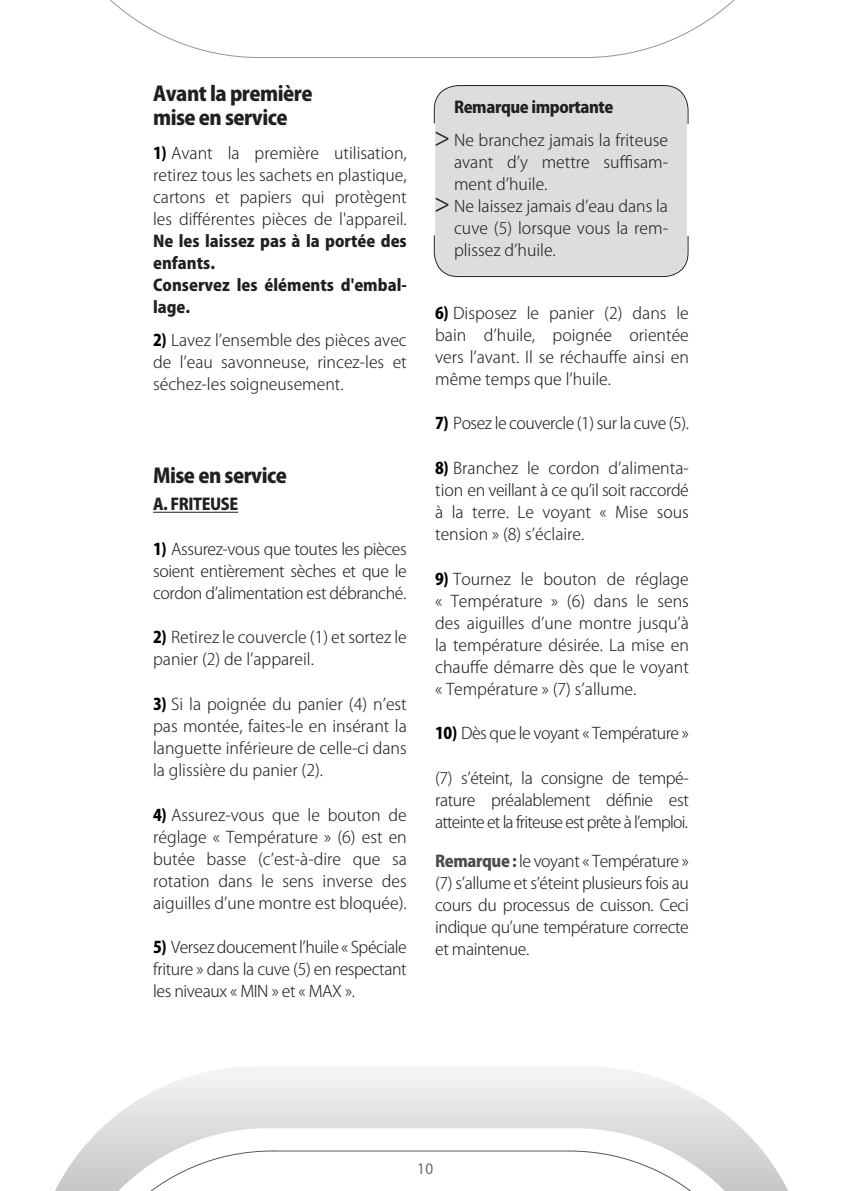
<style>
.page{position:relative;width:842px;height:1191px;background:#fff}
.page>*{position:absolute;margin:0;border:0;box-sizing:border-box;transform-origin:0 0}
.t1{font:24px "Koz Go Pro";color:#231f20}
.t2{font:800 20px/24px "Koz Go Pro";letter-spacing:-.025em;color:#231f20}
.t3{font:300 16px/22px "Koz Go Pro";color:#231f20;text-align:justify}
.t4{font:800 16px/22px "Koz Go Pro";color:#231f20}
.t5{font:300 16px "Koz Go Pro";letter-spacing:-.03em;color:#231f20}
.t6{font:800 16px "Koz Go Pro";letter-spacing:-.025em;color:#231f20}
.t7{font:14px "Koz Go Pro";color:#57585a}
.s1{font-weight:800;color:#000}
.s2{font-weight:800;color:#4b4c4d}
</style>
<div class="page">
<svg style="left:110px;top:0;width:625px;height:58px"></svg>
<svg style="left:55px;top:1066px;width:733px;height:125px"></svg>
<svg style="left:58px;top:1128px;width:727px;height:63px"></svg>
<svg style="left:68px;top:1150px;width:705px;height:41px"></svg>
<hr style="left:153px;top:512px;width:85px;height:1px;background:#231f20">
<div style="left:435px;top:86px;width:252px;height:190px;background:#dcdddf;border-radius:23px"></div>
<svg style="left:433px;top:85px;width:256px;height:39px"></svg>
<svg style="left:433px;top:235px;width:256px;height:42px"></svg>
<p class="t2" style="left:153px;top:83px;width:161px">Avant la première mise en service</p>
<p class="t3" style="left:153px;top:142px;width:255px"><span class="s1">1)</span> Avant la première utilisation, retirez tous les sachets en plastique, cartons et papiers qui protègent les différentes pièces de l'appareil.</p>
<p class="t4" style="left:153px;top:231px;width:255px">Ne les laissez pas à la portée des enfants.<br>Conservez les éléments d'embal&shy;lage.</p>
<p class="t3" style="left:153px;top:329px;width:255px"><span class="s1">2)</span> Lavez l’ensemble des pièces avec de l’eau savonneuse, rincez-les et séchez-les soigneusement.</p>
<p class="t2" style="left:153px;top:465px;width:136px">Mise en service</p>
<p class="t6" style="left:153px;top:493px;width:87px">A. FRITEUSE</p>
<p class="t3" style="left:153px;top:538px;width:255px"><span class="s1">1)</span> Assurez-vous que toutes les pièces soient entièrement sèches et que le cordon d’alimentation est débranché.</p>
<p class="t3" style="left:153px;top:626px;width:255px"><span class="s1">2)</span> Retirez le couvercle (1) et sortez le panier (2) de l’appareil.</p>
<p class="t3" style="left:153px;top:693px;width:255px"><span class="s1">3)</span> Si la poignée du panier (4) n’est pas montée, faites-le en insérant la languette inférieure de celle-ci dans la glissière du panier (2).</p>
<p class="t3" style="left:153px;top:804px;width:255px"><span class="s1">4)</span> Assurez-vous que le bouton de réglage « Température » (6) est en butée basse (c’est-à-dire que sa rotation dans le sens inverse des aiguilles d’une montre est bloquée).</p>
<p class="t3" style="left:153px;top:936px;width:255px"><span class="s1">5)</span> Versez doucement l’huile « Spéciale friture » dans la cuve (5) en respectant les niveaux « MIN » et « MAX ».</p>
<p class="t6" style="left:454px;top:96px;width:161px">Remarque importante</p>
<p class="t3" style="left:454px;top:129px;width:216px;text-align:left">Ne branchez jamais la friteuse avant d’y mettre suffisam&shy;ment d’huile.<br>Ne laissez jamais d’eau dans la cuve (5) lorsque vous la rem&shy;plissez d’huile.</p>
<h1 class="t1" style="left:434px;top:121px;width:18px">&gt;</h1>
<h1 class="t1" style="left:434px;top:188px;width:18px">&gt;</h1>
<p class="t3" style="left:435px;top:302px;width:255px"><span class="s1">6)</span> Disposez le panier (2) dans le bain d’huile, poignée orientée vers l’avant. Il se réchauffe ainsi en même temps que l’huile.</p>
<p class="t5" style="left:435px;top:413px;width:255px"><span class="s1">7)</span> Posez le couvercle (1) sur la cuve (5).</p>
<p class="t3" style="left:435px;top:457px;width:255px"><span class="s1">8)</span> Branchez le cordon d’alimenta&shy;tion en veillant à ce qu’il soit raccordé à la terre. Le voyant « Mise sous tension » (8) s’éclaire.</p>
<p class="t3" style="left:435px;top:568px;width:255px"><span class="s1">9)</span> Tournez le bouton de réglage « Température » (6) dans le sens des aiguilles d’une montre jusqu’à la température désirée. La mise en chauffe démarre dès que le voyant « Température » (7) s’allume.</p>
<p class="t5" style="left:435px;top:723px;width:255px"><span class="s1">10)</span> Dès que le voyant « Température »</p>
<p class="t3" style="left:435px;top:767px;width:255px">(7) s’éteint, la consigne de tempé&shy;rature préalablement définie est atteinte et la friteuse est prête à l’emploi.</p>
<p class="t3" style="left:435px;top:850px;width:255px"><span class="s2">Remarque :</span> le voyant « Température » (7) s’allume et s’éteint plusieurs fois au cours du processus de cuisson. Ceci indique qu’une température correcte et maintenue.</p>
<p class="t7" style="left:417px;top:1159px;width:18px">10</p>
</div>
